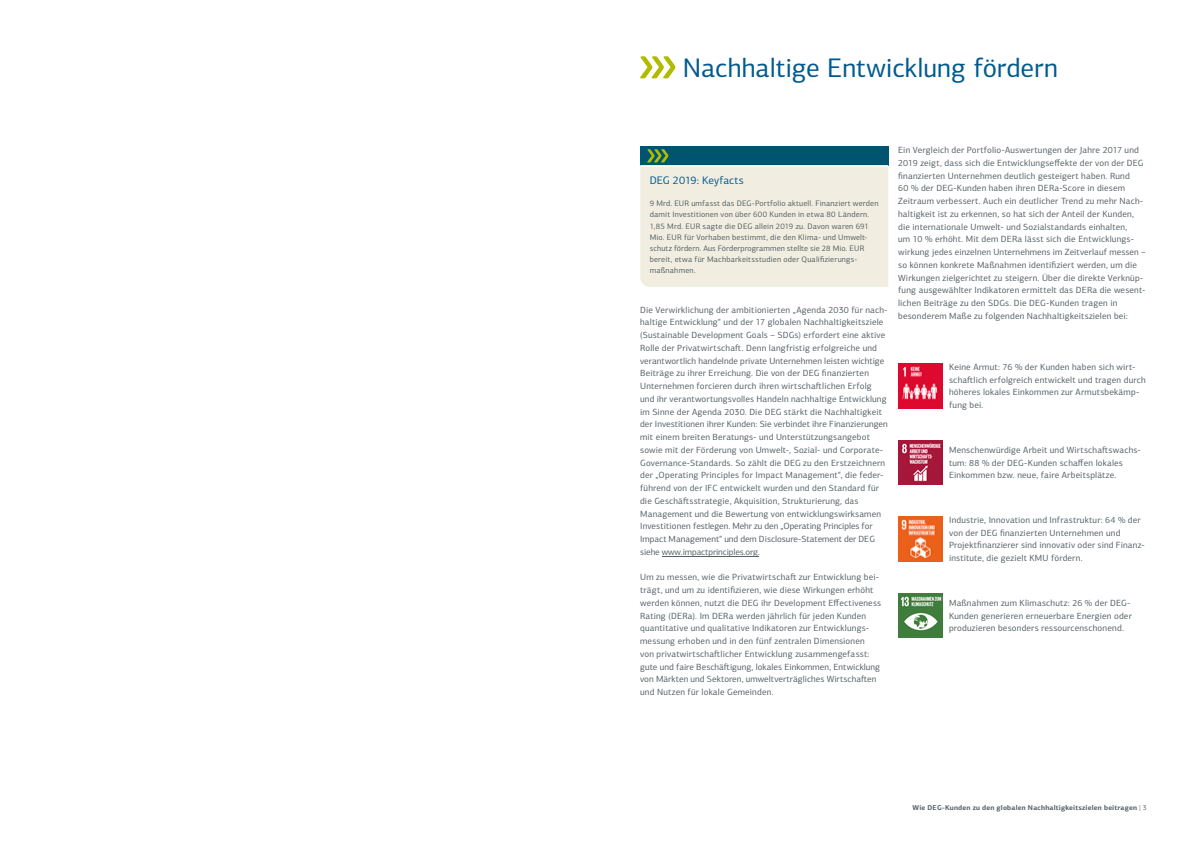
<style>
.page{position:relative;width:1191px;height:842px;background:#fff}
.page>*{position:absolute;margin:0;border:0;box-sizing:border-box;transform-origin:0 0}
.t1{font:27px "KFW Centro Sans";color:#005a8f}
.t2{font:11px "KFW Centro Sans";color:#005a8f}
.t3{font:9px/12.8px "KFW Centro Sans";letter-spacing:.02em;color:#566166}
.t4{font:8px/11.2px "KFW Centro Sans";letter-spacing:.02em;color:#566166}
.t5{font:700 7px "KFW Centro Sans";letter-spacing:.025em;color:#566166}
.s1{font-weight:400}
</style>
<div class="page">
<hr style="left:662px;top:556px;width:96px;height:1px;background:#566166">
<svg style="left:640px;top:56px;width:35px;height:22px"></svg>
<div style="left:640px;top:147px;width:248px;height:19px;background:#005470"></div>
<svg style="left:640px;top:149px;width:248px;height:138px;background:#d5dcd3"></svg>
<img style="left:898px;top:593px;width:45px;height:45px">
<img style="left:898px;top:517px;width:45px;height:44px">
<img style="left:898px;top:440px;width:45px;height:45px">
<img style="left:898px;top:364px;width:45px;height:44px">
<h1 class="t1" style="left:683px;top:52px;width:376px">Nachhaltige Entwicklung fördern</h1>
<p class="t2" style="left:649px;top:174px;width:96px">DEG 2019: Keyfacts</p>
<p class="t4" style="left:649px;top:198px;width:230px">9 Mrd. EUR umfasst das DEG-Portfolio aktuell. Finanziert werden damit Investitionen von über 600 Kunden in etwa 80 Ländern.<br>1,85 Mrd. EUR sagte die DEG allein 2019 zu. Davon waren 691<br>Mio. EUR für Vorhaben bestimmt, die den Klima- und Umwelt&shy;schutz fördern. Aus Förderprogrammen stellte sie 28 Mio. EUR bereit, etwa für Machbarkeitsstudien oder Qualifizierungs&shy;maßnahmen.</p>
<p class="t3" style="left:640px;top:303px;width:249px">Die Verwirklichung der ambitionierten „Agenda 2030 für nach&shy;haltige Entwicklung“ und der 17 globalen Nachhaltigkeitsziele (Sustainable Development Goals – SDGs) erfordert eine aktive Rolle der Privatwirtschaft. Denn langfristig erfolgreiche und verantwortlich handelnde private Unternehmen leisten wichtige Beiträge zu ihrer Erreichung. Die von der DEG finanzierten Unternehmen forcieren durch ihren wirtschaftlichen Erfolg und ihr verantwortungsvolles Handeln nachhaltige Entwicklung im Sinne der Agenda 2030. Die DEG stärkt die Nachhaltigkeit der Investitionen ihrer Kunden: Sie verbindet ihre Finanzierungen mit einem breiten Beratungs- und Unterstützungsangebot sowie mit der Förderung von Umwelt-, Sozial- und Corporate-Governance-Standards. So zählt die DEG zu den Erstzeichnern der „Operating Principles for Impact Management“, die feder&shy;führend von der IFC entwickelt wurden und den Standard für die Geschäftsstrategie, Akquisition, Strukturierung, das Management und die Bewertung von entwicklungswirksamen Investitionen festlegen. Mehr zu den „Operating Principles for Impact Management“ und dem Disclosure-Statement der DEG siehe www.impactprinciples.org.</p>
<p class="t3" style="left:640px;top:571px;width:242px">Um zu messen, wie die Privatwirtschaft zur Entwicklung bei&shy;trägt, und um zu identifizieren, wie diese Wirkungen erhöht werden können, nutzt die DEG ihr Development Effectiveness Rating (DERa). Im DERa werden jährlich für jeden Kunden quantitative und qualitative Indikatoren zur Entwicklungs&shy;messung erhoben und in den fünf zentralen Dimensionen<br>von privatwirtschaftlicher Entwicklung zusammengefasst: gute und faire Beschäftigung, lokales Einkommen, Entwicklung von Märkten und Sektoren, umweltverträgliches Wirtschaften und Nutzen für lokale Gemeinden.</p>
<p class="t3" style="left:898px;top:144px;width:249px">Ein Vergleich der Portfolio-Auswertungen der Jahre 2017 und 2019 zeigt, dass sich die Entwicklungseffekte der von der DEG finanzierten Unternehmen deutlich gesteigert haben. Rund<br>60 % der DEG-Kunden haben ihren DERa-Score in diesem Zeitraum verbessert. Auch ein deutlicher Trend zu mehr Nach&shy;haltigkeit ist zu erkennen, so hat sich der Anteil der Kunden, die internationale Umwelt- und Sozialstandards einhalten,<br>um 10 % erhöht. Mit dem DERa lässt sich die Entwicklungs&shy;wirkung jedes einzelnen Unternehmens im Zeitverlauf messen – so können konkrete Maßnahmen identifiziert werden, um die Wirkungen zielgerichtet zu steigern. Über die direkte Verknüp&shy;fung ausgewählter Indikatoren ermittelt das DERa die wesent&shy;lichen Beiträge zu den SDGs. Die DEG-Kunden tragen in besonderem Maße zu folgenden Nachhaltigkeitszielen bei:</p>
<p class="t3" style="left:949px;top:360px;width:198px">Keine Armut: 76 % der Kunden haben sich wirt&shy;schaftlich erfolgreich entwickelt und tragen durch höheres lokales Einkommen zur Armutsbekämp&shy;fung bei.</p>
<p class="t3" style="left:949px;top:443px;width:193px">Menschenwürdige Arbeit und Wirtschaftswachs&shy;tum: 88 % der DEG-Kunden schaffen lokales<br>Einkommen bzw. neue, faire Arbeitsplätze.</p>
<p class="t3" style="left:949px;top:513px;width:196px">Industrie, Innovation und Infrastruktur: 64 % der von der DEG finanzierten Unternehmen und Projektfinanzierer sind innovativ oder sind Finanz&shy;institute, die gezielt KMU fördern.</p>
<p class="t3" style="left:949px;top:596px;width:184px">Maßnahmen zum Klimaschutz: 26 % der DEG-<br>Kunden generieren erneuerbare Energien oder produzieren besonders ressourcenschonend.</p>
<p class="t5" style="left:912px;top:803px;width:236px">Wie DEG-Kunden zu den globalen Nachhaltigkeitszielen beitragen <span class="s1">| 3</span></p>
</div>
